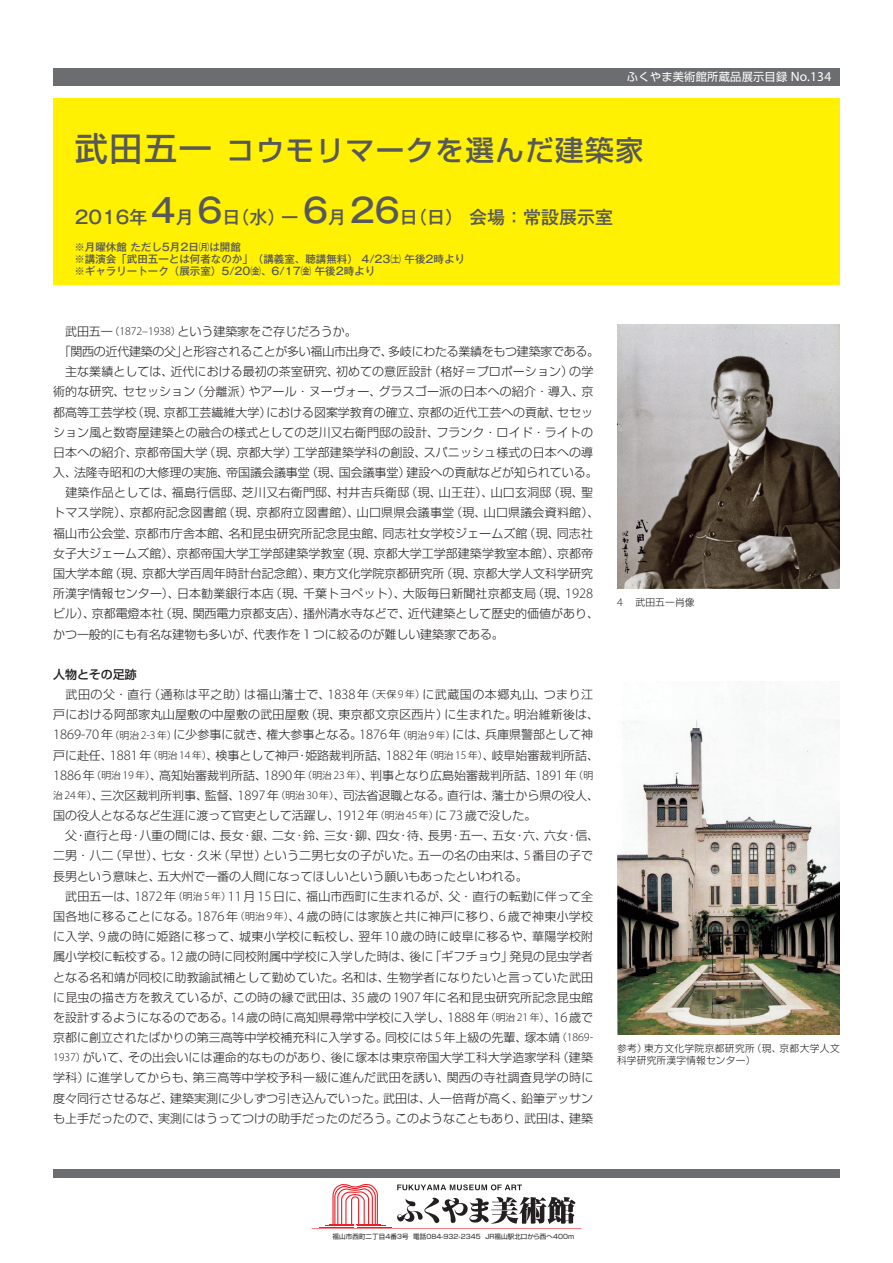
<style>
.page{position:relative;width:893px;height:1263px;background:#fff}
.page>*{position:absolute;margin:0;border:0;box-sizing:border-box;transform-origin:0 0}
.t1{font:500 28.5px "Shin Go Pro";letter-spacing:.05em;color:#57585a}
.t2{font:500 18px "Gothic MB101 Pro";color:#57585a}
.本文{font:300 12px/20.1px "Shin Go Pro";color:#231f20}
.本文-2{font:300 12px "Shin Go Pro";letter-spacing:-.025em;color:#231f20}
.本文-3{font:500 12px "Shin Go Pro";letter-spacing:-.005em;color:#231f20}
.t3{font:11.25px "Shin Go Pro";letter-spacing:.02em;color:#fff}
.t4{font:500 10.5px "Gothic MB101 Pro";color:#57585a}
.キャプション{font:300 9.75px/12px "Shin Go Pro";letter-spacing:.035em;color:#231f20}
.キャプション-2{font:300 9.75px "Shin Go Pro";letter-spacing:.015em;color:#231f20}
.t5{font:6.45px "Shin Go Pro Regular 90 pv RKSJ H";letter-spacing:.01em;color:#231f20}
.s1{font-family:"Myriad Pro";font-size:13.5px}
.s2{font-size:33px}
.s3{font-size:9.9px}
.s4{font-family:"Myriad Pro";font-size:11.85px}
.s5{font-family:"Myriad Pro";font-size:14.4px}
.s6{font-family:"Myriad Pro";font-size:11.7px}
</style>
<div class="page">
<div style="left:53px;top:68px;width:787px;height:17px;background:#6c6d70"></div>
<div style="left:53px;top:1169px;width:787px;height:9px;background:#6c6d70"></div>
<div style="left:53px;top:98px;width:787px;height:187px;background:#fff101"></div>
<svg style="left:397px;top:1184px;width:125px;height:6px"></svg>
<hr style="left:312px;top:1228px;width:269px;height:1px;background:#ee1d23">
<hr style="left:319px;top:1227px;width:35px;height:1px;background:#ee1d23">
<hr style="left:357px;top:1227px;width:34px;height:1px;background:#ee1d23">
<svg style="left:325px;top:1184px;width:60px;height:42px"></svg>
<svg style="left:397px;top:1197px;width:179px;height:27px"></svg>
<img style="left:617px;top:324px;width:223px;height:265px">
<img style="left:617px;top:698px;width:223px;height:337px">
<p class="t3" style="left:627px;top:67px;width:206px">ふくやま美術館所蔵品展示目録 <span class="s1">No.134</span></p>
<p class="t1" style="left:75px;top:127px;width:570px"><span class="s2">武田五一</span> コウモリマークを選んだ建築家</p>
<p class="t2" style="left:75px;top:203px;width:540px">2016年 <span class="s2">4</span>月 <span class="s2">6</span>日（水）ー <span class="s2">6</span>月 <span class="s2">26</span>日（日） 会場：常設展示室</p>
<p class="t4" style="left:74px;top:238px;width:168px">※月曜休館 ただし5月2日㈪は開館</p>
<p class="t4" style="left:74px;top:250px;width:392px">※講演会「武田五一とは何者なのか」（講義室、聴講無料） 4/23㈯ 午後2時より</p>
<p class="t4" style="left:74px;top:262px;width:302px">※ギャラリートーク（展示室）5/20㈮、6/17㈮ 午後2時より</p>
<p class="本文" style="left:65px;top:320px;width:293px">武田五一<span class="s3">（</span><span class="s4">1872–1938</span><span class="s3">）</span>という建築家をご存じだろうか。</p>
<p class="本文-2" style="left:59px;top:342px;width:542px">「関西の近代建築の父」と形容されることが多い福山市出身で、多岐にわたる業績をもつ建築家である。</p>
<p class="本文" style="left:53px;top:360px;width:546px;text-indent:12px">主な業績としては、近代における最初の茶室研究、初めての意匠設計（格好＝プロポーション）の学術的な研究、セセッション（分離派）やアール・ヌーヴォー、グラスゴー派の日本への紹介・導入、京都高等工芸学校（現、京都工芸繊維大学）における図案学教育の確立、京都の近代工芸への貢献、セセッション風と数寄屋建築との融合の様式としての芝川又右衛門邸の設計、フランク・ロイド・ライトの日本への紹介、京都帝国大学（現、京都大学）工学部建築学科の創設、スパニッシュ様式の日本への導入、法隆寺昭和の大修理の実施、帝国議会議事堂（現、国会議事堂）建設への貢献などが知られている。</p>
<p class="本文" style="left:53px;top:481px;width:548px;text-indent:12px">建築作品としては、福島行信邸、芝川又右衛門邸、村井吉兵衛邸（現、山王荘）、山口玄洞邸（現、聖トマス学院）、京都府記念図書館（現、京都府立図書館）、山口県県会議事堂（現、山口県議会資料館）、福山市公会堂、京都市庁舎本館、名和昆虫研究所記念昆虫館、同志社女学校ジェームズ館（現、同志社女子大ジェームズ館）、京都帝国大学工学部建築学教室（現、京都大学工学部建築学教室本館）、京都帝国大学本館（現、京都大学百周年時計台記念館）、東方文化学院京都研究所（現、京都大学人文科学研究所漢字情報センター）、日本勧業銀行本店（現、千葉トヨペット）、大阪毎日新聞社京都支局（現、<span class="s5">1928</span>ビル）、京都電燈本社（現、関西電力京都支店）、播州清水寺などで、近代建築として歴史的価値があり、かつ一般的にも有名な建物も多いが、代表作を１つに絞るのが難しい建築家である。</p>
<p class="本文-3" style="left:53px;top:664px;width:85px">人物とその足跡</p>
<p class="本文" style="left:53px;top:683px;width:548px;text-indent:12px">武田の父・直行（通称は平之助）は福山藩士で、<span class="s5">1838</span>年<span class="s3">（天保</span><span class="s4">9</span><span class="s3">年）</span>に武蔵国の本郷丸山、つまり江戸における阿部家丸山屋敷の中屋敷の武田屋敷（現、東京都文京区西片）に生まれた。明治維新後は、<span class="s5">1869-70</span>年<span class="s3">（明治</span><span class="s4">2-3</span><span class="s3">年）</span>に少参事に就き、権大参事となる。<span class="s5">1876</span>年<span class="s3">（明治</span><span class="s4">9</span><span class="s3">年）</span>には、兵庫県警部として神戸に赴任、<span class="s5">1881</span>年<span class="s3">（明治</span><span class="s4">14</span><span class="s3">年）</span>、検事として神戸・姫路裁判所詰、<span class="s5">1882</span>年<span class="s3">（明治</span><span class="s4">15</span><span class="s3">年）</span>、岐阜始審裁判所詰、<span class="s5">1886</span>年<span class="s3">（明治</span><span class="s4">19</span><span class="s3">年）</span>、高知始審裁判所詰、<span class="s5">1890</span>年<span class="s3">（明治</span><span class="s4">23</span><span class="s3">年）</span>、判事となり広島始審裁判所詰、<span class="s5">1891</span>年<span class="s3">（明治</span><span class="s4">24</span><span class="s3">年）</span>、三次区裁判所判事、監督、<span class="s5">1897</span>年<span class="s3">（明治</span><span class="s4">30</span><span class="s3">年）</span>、司法省退職となる。直行は、藩士から県の役人、国の役人となるなど生涯に渡って官吏として活躍し、<span class="s5">1912</span>年<span class="s3">（明治</span><span class="s4">45</span><span class="s3">年）</span>に<span class="s5">73</span>歳で没した。</p>
<p class="本文" style="left:53px;top:824px;width:548px;text-indent:12px">父・直行と母・八重の間には、長女・銀、二女・鈴、三女・鉚、四女・待、長男・五一、五女・六、六女・信、二男・八二（早世）、七女・久米（早世）という二男七女の子がいた。五一の名の由来は、<span class="s5">5</span>番目の子で長男という意味と、五大州で一番の人間になってほしいという願いもあったといわれる。</p>
<p class="本文" style="left:53px;top:885px;width:542px;text-align:justify;text-indent:12px">武田五一は、<span class="s5">1872</span>年<span class="s3">（明治</span><span class="s4">5</span><span class="s3">年）</span><span class="s5">11</span>月<span class="s5">15</span>日に、福山市西町に生まれるが、父・直行の転勤に伴って全国各地に移ることになる。<span class="s5">1876</span>年<span class="s3">（明治</span><span class="s4">9</span><span class="s3">年）</span>、<span class="s5">4</span>歳の時には家族と共に神戸に移り、<span class="s5">6</span>歳で神東小学校に入学、<span class="s5">9</span>歳の時に姫路に移って、城東小学校に転校し、翌年<span class="s5">10</span>歳の時に岐阜に移るや、華陽学校附属小学校に転校する。<span class="s5">12</span>歳の時に同校附属中学校に入学した時は、後に「ギフチョウ」発見の昆虫学者となる名和靖が同校に助教諭試補として勤めていた。名和は、生物学者になりたいと言っていた武田に昆虫の描き方を教えているが、この時の縁で武田は、<span class="s5">35</span>歳の<span class="s5">1907</span>年に名和昆虫研究所記念昆虫館を設計するようになるのである。<span class="s5">14</span>歳の時に高知県尋常中学校に入学し、<span class="s5">1888</span>年<span class="s3">（明治</span><span class="s4">21</span><span class="s3">年）</span>、<span class="s5">16</span>歳で京都に創立されたばかりの第三高等中学校補充科に入学する。同校には<span class="s5">5</span>年上級の先輩、塚本靖<span class="s3">（</span><span class="s4">1869- 1937</span><span class="s3">）</span>がいて、その出会いには運命的なものがあり、後に塚本は東京帝国大学工科大学造家学科（建築学科）に進学してからも、第三高等中学校予科一級に進んだ武田を誘い、関西の寺社調査見学の時に度々同行させるなど、建築実測に少しずつ引き込んでいった。武田は、人一倍背が高く、鉛筆デッサンも上手だったので、実測にはうってつけの助手だったのだろう。このようなこともあり、武田は、建築</p>
<p class="キャプション-2" style="left:617px;top:594px;width:79px"><span class="s6">4</span> 武田五一肖像</p>
<p class="キャプション" style="left:617px;top:1041px;width:224px">参考）東方文化学院京都研究所（現、京都大学人文科学研究所漢字情報センター）</p>
<p class="t5" style="left:333px;top:1231px;width:243px">福山市西町二丁目4番3号 電話084-932-2345 JR福山駅北口から西へ400m</p>
</div>
